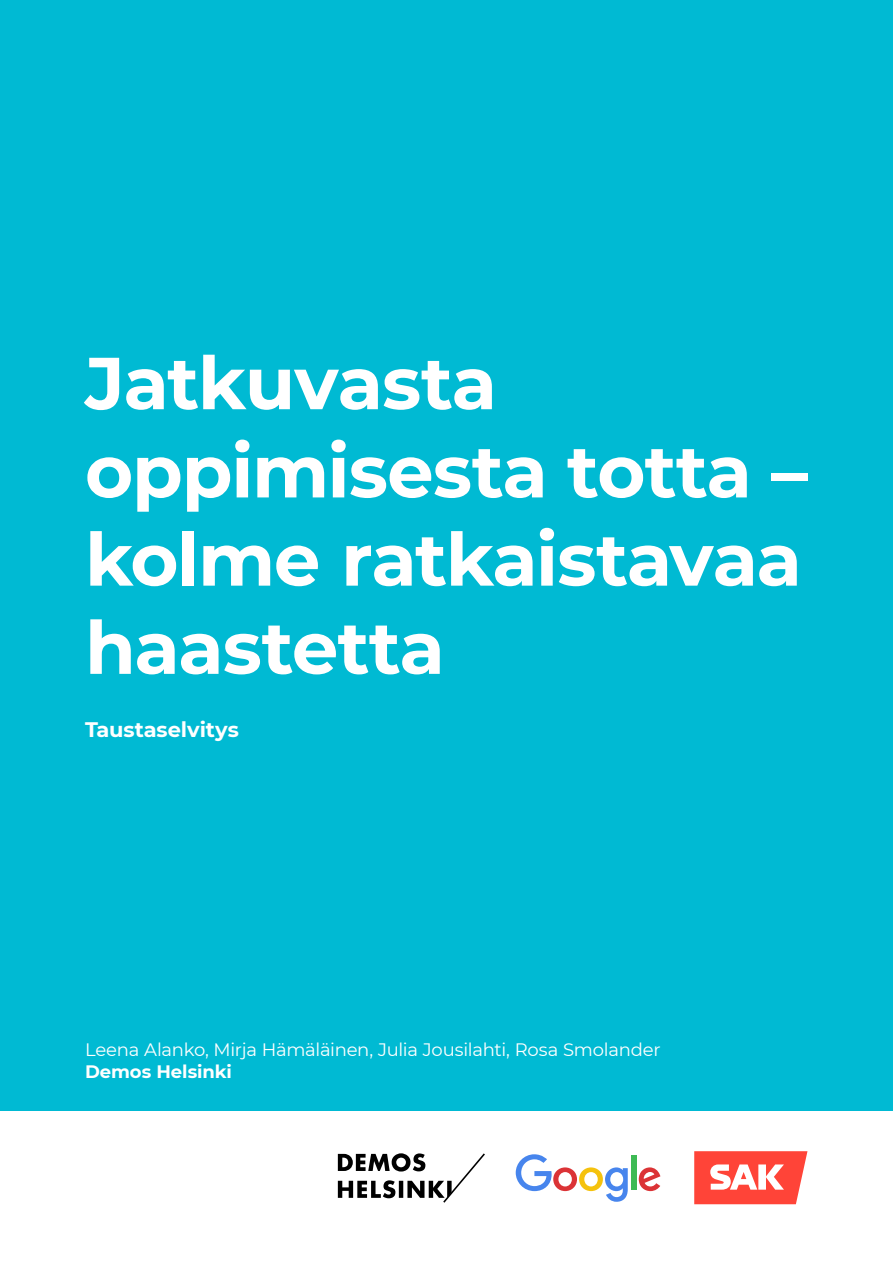
<style>
.page{position:relative;width:893px;height:1263px;background:#fff}
.page>*{position:absolute;margin:0;border:0;box-sizing:border-box;transform-origin:0 0}
.t1{font:700 73.5px/88.2px "Montserrat";letter-spacing:-.015em;color:#fff}
.t2{font:700 21px "Montserrat";color:#fff}
.t3{font:18px "Montserrat";letter-spacing:-.015em;color:#fff}
.t4{font:700 18px "Montserrat";letter-spacing:-.005em;color:#fff}
</style>
<div class="page">
<div style="left:0;top:0;width:893px;height:1110px;background:#00bad3"></div>
<svg style="left:694px;top:1151px;width:113px;height:53px"></svg>
<svg style="left:516px;top:1154px;width:112px;height:48px"></svg>
<svg style="left:639px;top:1167px;width:21px;height:24px"></svg>
<div style="left:631px;top:1155px;width:5px;height:35px;background:#3dba54"></div>
<svg style="left:338px;top:1153px;width:147px;height:50px"></svg>
<h1 class="t1" style="left:85px;top:335px;width:724px">Jatkuvasta oppimisesta totta – kolme ratkaistavaa haastetta</h1>
<p class="t2" style="left:85px;top:714px;width:155px">Taustaselvitys</p>
<p class="t3" style="left:85px;top:1037px;width:577px">Leena Alanko, Mirja Hämäläinen, Julia Jousilahti, Rosa Smolander</p>
<p class="t4" style="left:85px;top:1058px;width:148px">Demos Helsinki</p>
</div>
